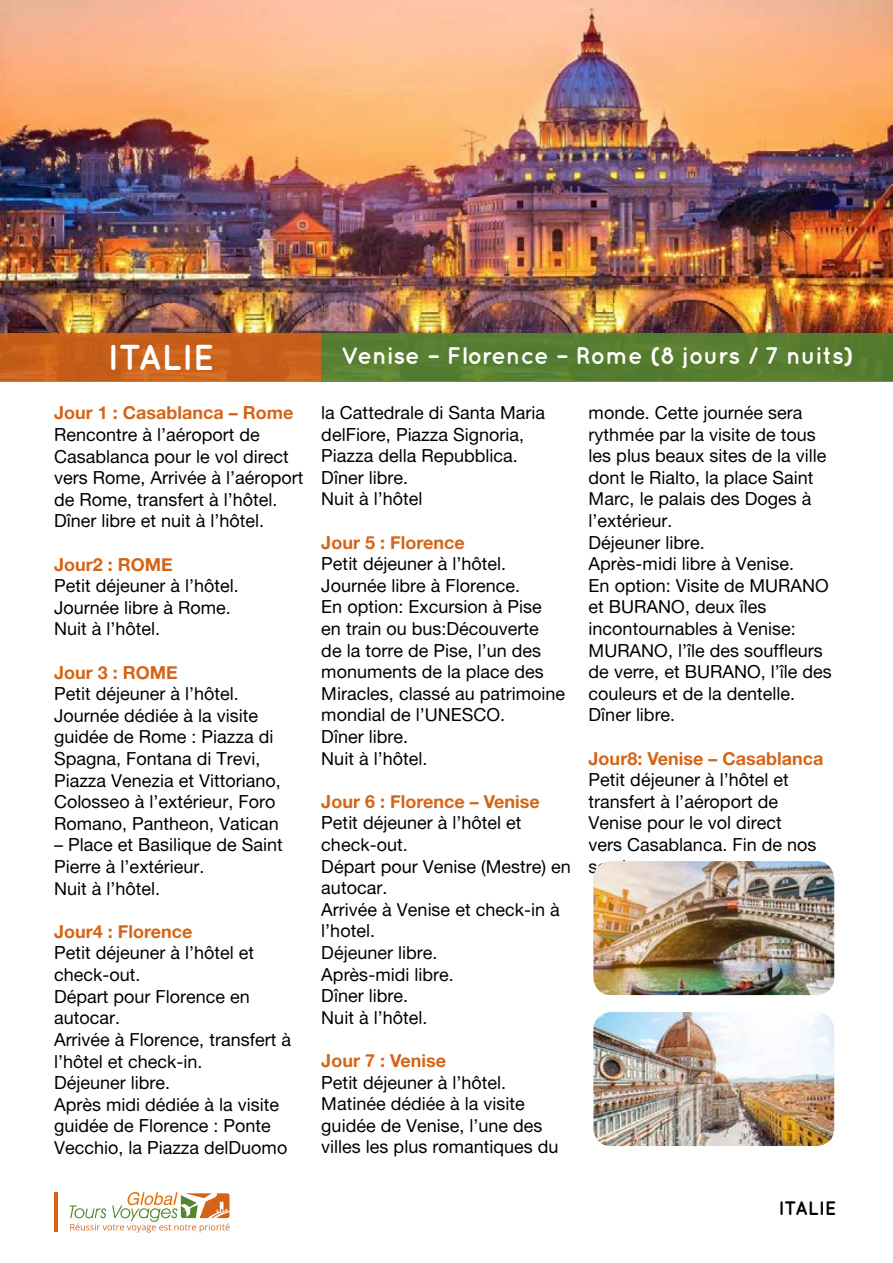
<style>
.page{position:relative;width:893px;height:1263px;background:#fff}
.page>*{position:absolute;margin:0;border:0;box-sizing:border-box;transform-origin:0 0}
.t1{font:700 36px "Quicksand";color:#fff}
.t2{font:700 24px "Quicksand";color:#fff}
.t3{font:700 19.5px "Quicksand";color:#000}
.t4{font:18px/21.6px "Alte Haas Grotesk";color:#000}
.t5{font:18px "Alte Haas Grotesk Bold";color:#d46416}
</style>
<div class="page">
<svg style="left:69px;top:1192px;width:161px;height:40px"></svg>
<hr style="left:54px;top:1193px;width:4px;height:39px;background:#d46416">
<img style="left:0;top:0;width:893px;height:333px">
<div style="left:0;top:333px;width:322px;height:49px;background:linear-gradient(to bottom,#c65e18,#cb641d)"></div>
<div style="left:322px;top:333px;width:571px;height:49px;background:#577d30"></div>
<img style="left:593px;top:861px;width:241px;height:134px">
<img style="left:593px;top:1012px;width:241px;height:134px">
<h1 class="t1" style="left:107px;top:336px;width:108px">ITALIE</h1>
<h2 class="t2" style="left:341px;top:341px;width:514px">Venise – Florence – Rome (8 jours / 7 nuits)</h2>
<p class="t5" style="left:54px;top:402px;width:241px">Jour 1 : Casablanca – Rome</p>
<p class="t4" style="left:54px;top:424px;width:251px">Rencontre à l’aéroport de<br>Casablanca pour le vol direct vers Rome, Arrivée à l’aéroport de Rome, transfert à l’hôtel.<br>Dîner libre et nuit à l’hôtel.</p>
<p class="t5" style="left:54px;top:553px;width:120px">Jour2 : ROME</p>
<p class="t4" style="left:54px;top:575px;width:186px">Petit déjeuner à l’hôtel.<br>Journée libre à Rome.<br>Nuit à l’hôtel.</p>
<p class="t5" style="left:54px;top:661px;width:125px">Jour 3 : ROME</p>
<p class="t4" style="left:54px;top:683px;width:228px">Petit déjeuner à l’hôtel.<br>Journée dédiée à la visite guidée de Rome : Piazza di<br>Spagna, Fontana di Trevi,<br>Piazza Venezia et Vittoriano,<br>Colosseo à l’extérieur, Foro<br>Romano, Pantheon, Vatican</p>
<p class="t4" style="left:54px;top:834px;width:230px">– Place et Basilique de Saint<br>Pierre à l’extérieur.<br>Nuit à l’hôtel.</p>
<p class="t5" style="left:54px;top:920px;width:140px">Jour4 : Florence</p>
<p class="t4" style="left:54px;top:942px;width:238px">Petit déjeuner à l’hôtel et check-out.<br>Départ pour Florence en autocar.<br>Arrivée à Florence, transfert à l’hôtel et check-in.<br>Déjeuner libre.<br>Après midi dédiée à la visite guidée de Florence : Ponte<br>Vecchio, la Piazza delDuomo</p>
<p class="t4" style="left:321px;top:402px;width:225px">la Cattedrale di Santa Maria delFiore, Piazza Signoria,<br>Piazza della Repubblica.<br>Dîner libre.<br>Nuit à l’hôtel</p>
<p class="t5" style="left:321px;top:531px;width:145px">Jour 5 : Florence</p>
<p class="t4" style="left:321px;top:553px;width:245px">Petit déjeuner à l’hôtel.<br>Journée libre à Florence.<br>En option: Excursion à Pise en train ou bus:Découverte<br>de la torre de Pise, l’un des monuments de la place des<br>Miracles, classé au patrimoine mondial de l’UNESCO.<br>Dîner libre.<br>Nuit à l’hôtel.</p>
<p class="t5" style="left:321px;top:790px;width:220px">Jour 6 : Florence – Venise</p>
<p class="t4" style="left:321px;top:812px;width:251px">Petit déjeuner à l’hôtel et check-out.<br>Départ pour Venise (Mestre) en autocar.<br>Arrivée à Venise et check-in à l’hotel.<br>Déjeuner libre.<br>Après-midi libre.<br>Dîner libre.<br>Nuit à l’hôtel.</p>
<p class="t5" style="left:321px;top:1049px;width:126px">Jour 7 : Venise</p>
<p class="t4" style="left:321px;top:1071px;width:239px">Petit déjeuner à l’hôtel.<br>Matinée dédiée à la visite guidée de Venise, l’une des villes les plus romantiques du</p>
<p class="t4" style="left:589px;top:402px;width:245px">monde. Cette journée sera rythmée par la visite de tous les plus beaux sites de la ville dont le Rialto, la place Saint<br>Marc, le palais des Doges à l’extérieur.<br>Déjeuner libre.<br>Après-midi libre à Venise.<br>En option: Visite de MURANO et BURANO, deux îles incontournables à Venise:<br>MURANO, l’île des souffleurs de verre, et BURANO, l’île des couleurs et de la dentelle.<br>Dîner libre.</p>
<p class="t5" style="left:589px;top:747px;width:236px">Jour8: Venise – Casablanca</p>
<p class="t4" style="left:589px;top:769px;width:229px">Petit déjeuner à l’hôtel et transfert à l’aéroport de<br>Venise pour le vol direct vers Casablanca. Fin de nos</p>
<p class="t3" style="left:778px;top:1197px;width:59px">ITALIE</p>
</div>
